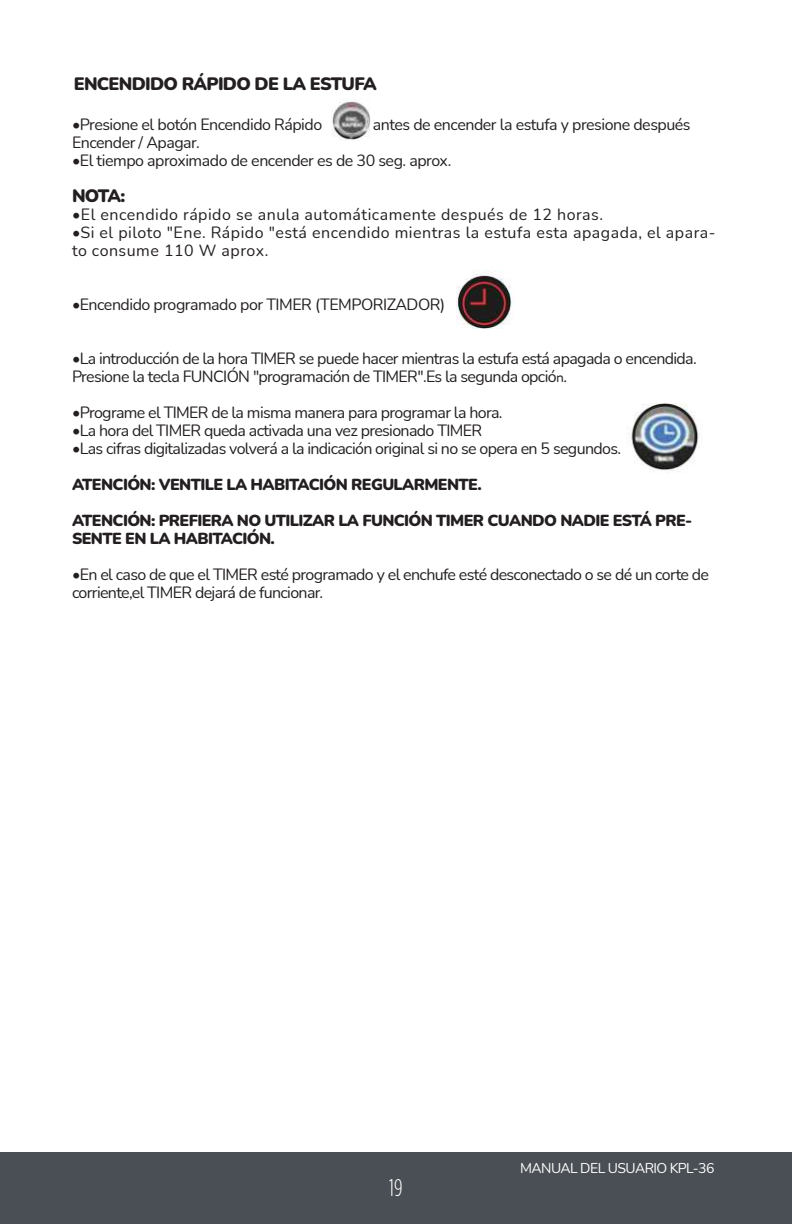
<style>
.page{position:relative;width:792px;height:1224px;background:#fff}
.page>*{position:absolute;margin:0;border:0;box-sizing:border-box;transform-origin:0 0}
.t1{font:300 condensed 24px "Gotham HTF";color:#fff}
.t2{font:900 18px "Nunito";letter-spacing:-.04em;color:#231f20}
.t3{font:16px/18px "Nunito";letter-spacing:-.04em;color:#231f20}
.t4{font:16px/18px "Nunito";letter-spacing:.03em;color:#231f20}
.t5{font:900 16px/18px "Nunito";letter-spacing:-.04em;color:#231f20}
.t6{font:14px "Nunito";letter-spacing:-.04em;color:#fff}
.s1{font-weight:900}
.s2{font-family:"Brandon Grotesque"}
</style>
<div class="page">
<div style="left:0;top:1152px;width:792px;height:72px;background:#4a4f55"></div>
<img style="left:332px;top:100px;width:38px;height:41px">
<img style="left:457px;top:271px;width:56px;height:57px">
<img style="left:627px;top:403px;width:73px;height:69px">
<p class="t2" style="left:74px;top:71px;width:305px">ENCENDIDO RÁPIDO DE LA ESTUFA</p>
<p class="t3" style="left:72px;top:115px;width:252px"><span class="s1">•</span>Presione el botón Encendido Rápido</p>
<p class="t3" style="left:373px;top:115px;width:319px">antes de encender la estufa y presione después</p>
<p class="t3" style="left:72px;top:133px;width:129px">Encender / Apagar.</p>
<p class="t3" style="left:72px;top:151px;width:381px"><span class="s1">•</span>El tiempo aproximado de encender es de 30 seg. aprox.</p>
<p class="t2" style="left:72px;top:183px;width:55px">NOTA:</p>
<p class="t4" style="left:72px;top:205px;width:533px">•El encendido rápido se anula automáticamente después de 12 horas.</p>
<p class="t4" style="left:72px;top:223px;width:645px">•Si el piloto "Ene. Rápido "está encendido mientras la estufa esta apagada, el apara&shy;to consume 110 W aprox.</p>
<p class="t3" style="left:72px;top:295px;width:375px">•Encendido programado por TIMER (TEMPORIZADOR)</p>
<p class="t3" style="left:72px;top:349px;width:626px">•La introducción de la hora TIMER se puede hacer mientras la estufa está apagada o encendida.<br>Presione la tecla FUNCIÓN "programación de TIMER".Es la segunda opció<span class="s2">n.</span></p>
<p class="t3" style="left:72px;top:403px;width:432px">•Programe el TIMER de la misma manera para programar la hora.</p>
<p class="t3" style="left:72px;top:421px;width:412px">•La hora del TIMER queda activada una vez presionado TIMER</p>
<p class="t3" style="left:72px;top:439px;width:551px">•Las cifras digitalizadas volverá a la indicación original si no se opera en 5 segundos.</p>
<p class="t5" style="left:72px;top:475px;width:411px">ATENCIÓN: VENTILE LA HABITACIÓN REGULARMENTE.</p>
<p class="t5" style="left:72px;top:511px;width:622px">ATENCIÓN: PREFIERA NO UTILIZAR LA FUNCIÓN TIMER CUANDO NADIE ESTÁ PRE-<br>SENTE EN LA HABITACIÓN.</p>
<p class="t3" style="left:72px;top:565px;width:639px">•En el caso de que el TIMER esté programado y el enchufe esté desconectado o se dé un corte de corriente,el TIMER dejará de funcionar.</p>
<h1 class="t1" style="left:389px;top:1175px;width:15px">19</h1>
<p class="t6" style="left:520px;top:1159px;width:196px">MANUAL DEL USUARIO KPL-36</p>
</div>
